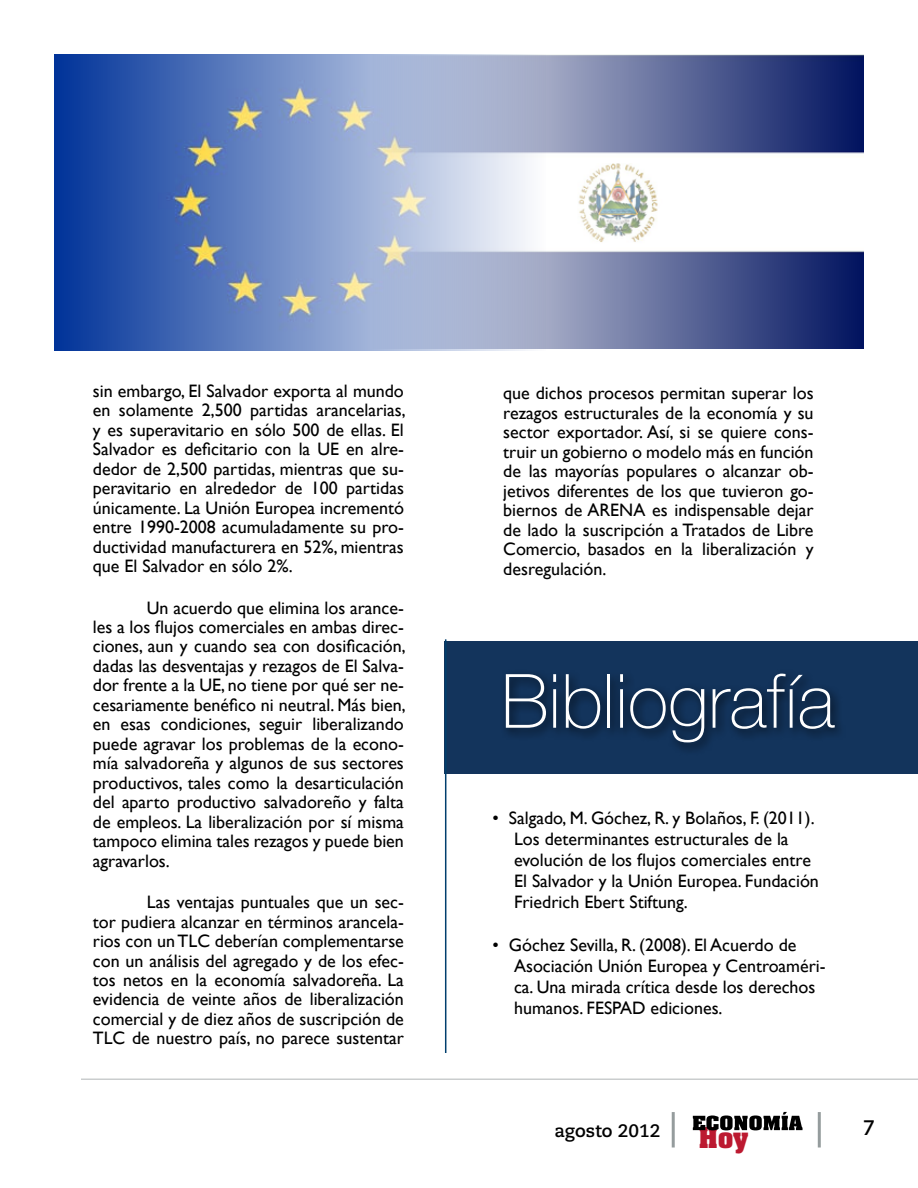
<style>
.page{position:relative;width:918px;height:1188px;background:#fff}
.page>*{position:absolute;margin:0;border:0;box-sizing:border-box;transform-origin:0 0}
.t1{font:100 75px "Helve Nue";color:#fff}
.t2{font:700 24.45px "Aachen";color:#bc1930}
.t3{font:700 21px "Caecilia LT Std";color:#000}
.t4{font:18px/19.5px "Gill Sans";color:#000;text-align:justify}
.t5{font:700 18px "Caecilia LT Std";color:#000}
</style>
<div class="page">
<svg style="left:693px;top:1112px;width:110px;height:18px"></svg>
<hr style="left:672px;top:1112px;width:3px;height:36px;background:#959c9d">
<hr style="left:818px;top:1112px;width:3px;height:36px;background:#959c9d">
<hr style="left:81px;top:1078px;width:837px;height:2px;background:#959c9d">
<div style="left:445px;top:642px;width:473px;height:132px;background:#13345c"></div>
<div style="left:501px;top:669px;width:346px;height:86px;background:#000;opacity:.75"></div>
<hr style="left:445px;top:639px;width:1px;height:414px;background:#003f6d">
<img style="left:545px;top:54px;width:319px;height:295px">
<img style="left:54px;top:54px;width:491px;height:297px">
<p class="t4" style="left:93px;top:381px;width:314px">sin embargo, El Salvador exporta al mundo en solamente 2,500 partidas arancelarias, y es superavitario en sólo 500 de ellas. El Salvador es deficitario con la UE en alre&shy;dedor de 2,500 partidas, mientras que su&shy;peravitario en alrededor de 100 partidas únicamente. La Unión Europea incrementó entre 1990-2008 acumuladamente su pro&shy;ductividad manufacturera en 52%, mientras que El Salvador en sólo 2%.</p>
<p class="t4" style="left:93px;top:598px;width:314px;text-indent:54px">Un acuerdo que elimina los arance&shy;les a los flujos comerciales en ambas direc&shy;ciones, aun y cuando sea con dosificación, dadas las desventajas y rezagos de El Salva&shy;dor frente a la UE, no tiene por qué ser ne&shy;cesariamente benéfico ni neutral. Más bien, en esas condiciones, seguir liberalizando puede agravar los problemas de la econo&shy;mía salvadoreña y algunos de sus sectores productivos, tales como la desarticulación del aparto productivo salvadoreño y falta de empleos. La liberalización por sí misma tampoco elimina tales rezagos y puede bien agravarlos.</p>
<p class="t4" style="left:93px;top:893px;width:313px;text-indent:54px">Las ventajas puntuales que un sec&shy;tor pudiera alcanzar en términos arancela&shy;rios con un TLC deberían complementarse con un análisis del agregado y de los efec&shy;tos netos en la economía salvadoreña. La evidencia de veinte años de liberalización comercial y de diez años de suscripción de TLC de nuestro país, no parece sustentar</p>
<p class="t4" style="left:503px;top:384px;width:312px">que dichos procesos permitan superar los rezagos estructurales de la economía y su sector exportador. Así, si se quiere cons&shy;truir un gobierno o modelo más en función de las mayorías populares o alcanzar ob&shy;jetivos diferentes de los que tuvieron go&shy;biernos de ARENA es indispensable dejar de lado la suscripción a Tratados de Libre Comercio, basados en la liberalización y desregulación.</p>
<h1 class="t1" style="left:501px;top:655px;width:335px">Bibliografía</h1>
<p class="t4" style="left:514px;top:808px;width:306px;line-height:21px;text-align:left;text-indent:-22px">• Salgado, M. Góchez, R. y Bolaños, F. (2011).<br>Los determinantes estructurales de la evolución de los flujos comerciales entre El Salvador y la Unión Europea. Fundación Friedrich Ebert Stiftung.</p>
<p class="t4" style="left:514px;top:934px;width:313px;line-height:21px;text-align:left;text-indent:-22px">• Góchez Sevilla, R. (2008). El Acuerdo de Asociación Unión Europea y Centroaméri&shy;ca. Una mirada crítica desde los derechos humanos. FESPAD ediciones.</p>
<p class="t5" style="left:554px;top:1121px;width:108px">agosto 2012</p>
<h2 class="t2" style="left:699px;top:1120px;width:51px">Hoy</h2>
<p class="t3" style="left:863px;top:1116px;width:14px">7</p>
</div>
